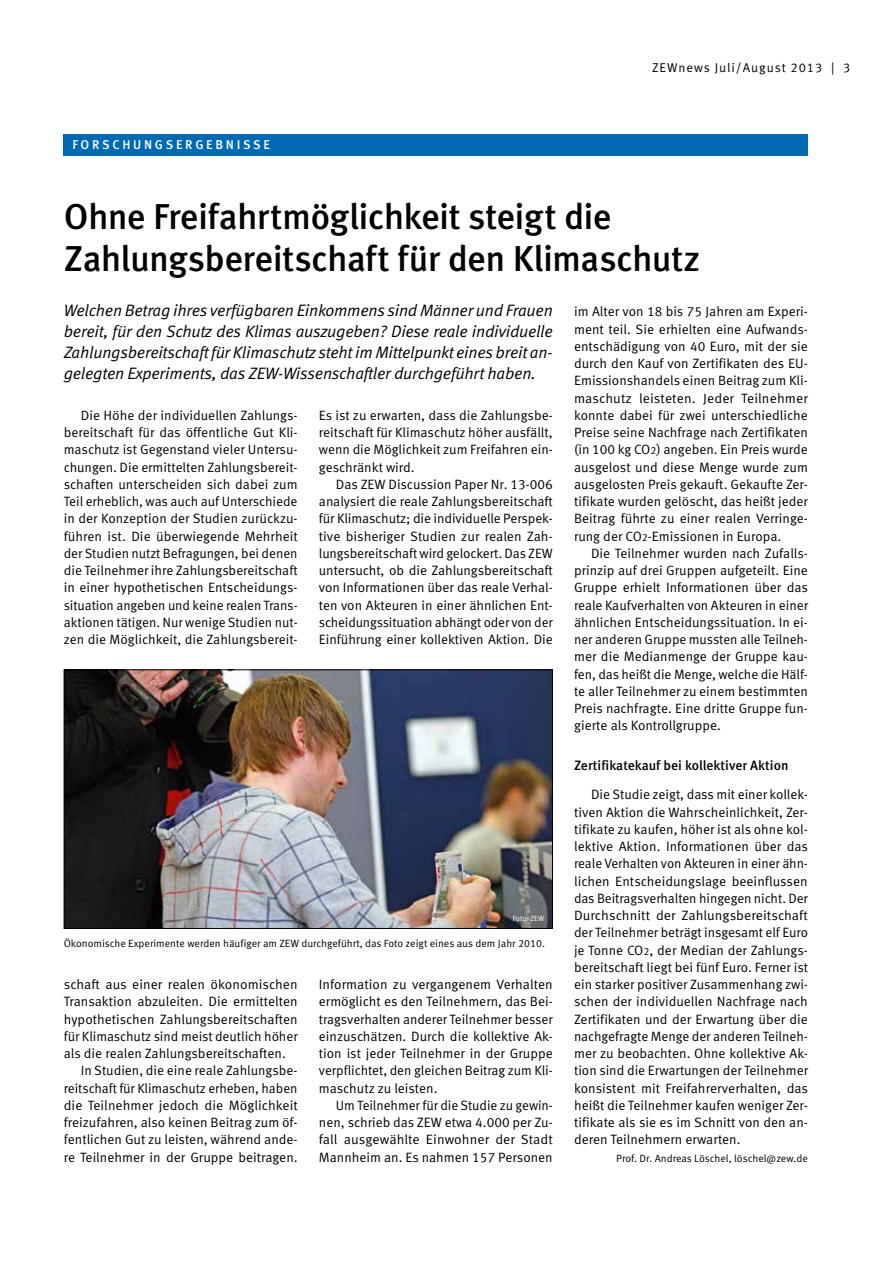
<style>
.page{position:relative;width:893px;height:1263px;background:#fff}
.page>*{position:absolute;margin:0;border:0;box-sizing:border-box;transform-origin:0 0}
.t1{font:500 36px/42px "Meta Pro";letter-spacing:-.02em;color:#000}
.t2{font:italic 16.5px/21px "Meta Pro";letter-spacing:-.015em;color:#000;text-align:justify}
.t3{font:13.5px/17.2px "Meta Pro";color:#000;text-align:justify}
.t4{font:500 13.5px "Meta Pro";color:#000}
.t5{font:12.75px "Meta Pro";letter-spacing:.075em;color:#000}
.t6{font:500 12.75px "Meta Pro";letter-spacing:.21em;color:#fff}
.t7{font:10.5px "Meta Pro";color:#000}
.t8{font:7.5px "Meta Pro";color:#fff}
.s1{font-size:10.5px}
</style>
<div class="page">
<div style="left:64px;top:134px;width:744px;height:21px;background:#0069b4"></div>
<img style="left:66px;top:671px;width:485px;height:256px">
<div style="left:64px;top:669px;width:489px;height:260px;border:1px solid #000"></div>
<p class="t6" style="left:72px;top:137px;width:199px">Forschungsergebnisse</p>
<p class="t5" style="left:652px;top:60px;width:200px">ZEWnews Juli/August 2013 | 3</p>
<h1 class="t1" style="left:64px;top:197px;width:638px">Ohne Freifahrtmöglichkeit steigt die<br>Zahlungsbereitschaft für den Klimaschutz</h1>
<p class="t2" style="left:64px;top:301px;width:491px">Welchen Betrag ihres verfügbaren Einkommens sind Männer und Frauen bereit, für den Schutz des Klimas auszugeben? Diese reale individuelle Zahlungsbereitschaft für Klimaschutz steht im Mittelpunkt eines breit an&shy;gelegten Experiments, das ZEW-Wissenschaftler durchgeführt haben.</p>
<p class="t3" style="left:64px;top:407px;width:236px;text-indent:17px">Die Höhe der individuellen Zahlungs&shy;bereitschaft für das öffentliche Gut Kli&shy;maschutz ist Gegenstand vieler Untersu&shy;chungen. Die ermittelten Zahlungsbereit&shy;schaften unterscheiden sich dabei zum Teil erheblich, was auch auf Unterschiede in der Konzeption der Studien zurückzu&shy;führen ist. Die überwiegende Mehrheit der Studien nutzt Befragungen, bei denen die Teilnehmer ihre Zahlungsbereitschaft in einer hypothetischen Entscheidungs&shy;situation angeben und keine realen Trans&shy;aktionen tätigen. Nur wenige Studien nut&shy;zen die Möglichkeit, die Zahlungsbereit-</p>
<p class="t3" style="left:574px;top:303px;width:235px">im Alter von 18 bis 75 Jahren am Experi&shy;ment teil. Sie erhielten eine Aufwands&shy;entschädigung von 40 Euro, mit der sie durch den Kauf von Zertifikaten des EU-Emissionshandels einen Beitrag zum Kli&shy;maschutz leisteten. Jeder Teilnehmer konnte dabei für zwei unterschiedliche Preise seine Nachfrage nach Zertifikaten (in 100 kg CO<span class="s1">2</span>) angeben. Ein Preis wurde ausgelost und diese Menge wurde zum ausgelosten Preis gekauft. Gekaufte Zer&shy;tifikate wurden gelöscht, das heißt jeder Beitrag führte zu einer realen Verringe&shy;rung der CO<span class="s1">2</span>-Emissionen in Europa.</p>
<p class="t3" style="left:574px;top:545px;width:235px;text-indent:17px">Die Teilnehmer wurden nach Zufalls&shy;prinzip auf drei Gruppen aufgeteilt. Eine Gruppe erhielt Informationen über das reale Kaufverhalten von Akteuren in einer ähnlichen Entscheidungssituation. In ei&shy;ner anderen Gruppe mussten alle Teilneh&shy;mer die Medianmenge der Gruppe kau&shy;fen, das heißt die Menge, welche die Hälf&shy;te aller Teilnehmer zu einem bestimmten Preis nachfragte. Eine dritte Gruppe fun&shy;gierte als Kontrollgruppe.</p>
<p class="t4" style="left:574px;top:756px;width:216px">Zertifikatekauf bei kollektiver Aktion</p>
<p class="t3" style="left:574px;top:786px;width:236px;text-indent:17px">Die Studie zeigt, dass mit einer kollek&shy;tiven Aktion die Wahrscheinlichkeit, Zer&shy;tifikate zu kaufen, höher ist als ohne kol&shy;lektive Aktion. Informationen über das reale Verhalten von Akteuren in einer ähn&shy;lichen Entscheidungslage beeinflussen das Beitragsverhalten hingegen nicht. Der Durchschnitt der Zahlungsbereitschaft der Teilnehmer beträgt insgesamt elf Euro je Tonne CO<span class="s1">2</span>, der Median der Zahlungs&shy;bereitschaft liegt bei fünf Euro. Ferner ist ein starker positiver Zusammenhang zwi&shy;schen der individuellen Nachfrage nach Zertifikaten und der Erwartung über die nachgefragte Menge der anderen Teilneh&shy;mer zu beobachten. Ohne kollektive Ak&shy;tion sind die Erwartungen der Teilnehmer konsistent mit Freifahrerverhalten, das heißt die Teilnehmer kaufen weniger Zer&shy;tifikate als sie es im Schnitt von den an&shy;deren Teilnehmern erwarten.</p>
<p class="t7" style="left:616px;top:1152px;width:193px">Prof. Dr. Andreas Löschel, löschel@zew.de</p>
<p class="t3" style="left:319px;top:407px;width:235px">Es ist zu erwarten, dass die Zahlungsbe&shy;reitschaft für Klimaschutz höher ausfällt, wenn die Möglichkeit zum Freifahren ein&shy;geschränkt wird.</p>
<p class="t3" style="left:319px;top:476px;width:236px;text-indent:17px">Das ZEW Discussion Paper Nr. 13-006 analysiert die reale Zahlungsbereitschaft für Klimaschutz; die individuelle Perspek&shy;tive bisheriger Studien zur realen Zah&shy;lungsbereitschaft wird gelockert. Das ZEW untersucht, ob die Zahlungsbereitschaft von Informationen über das reale Verhal&shy;ten von Akteuren in einer ähnlichen Ent&shy;scheidungssituation abhängt oder von der Einführung einer kollektiven Aktion. Die</p>
<p class="t8" style="left:513px;top:914px;width:33px">Foto: ZEW</p>
<p class="t7" style="left:64px;top:937px;width:483px">Ökonomische Experimente werden häufiger am ZEW durchgeführt, das Foto zeigt eines aus dem Jahr 2010.</p>
<p class="t3" style="left:64px;top:976px;width:235px">schaft aus einer realen ökonomischen</p>
<p class="t3" style="left:64px;top:993px;width:235px">Transaktion abzuleiten. Die ermittelten</p>
<p class="t3" style="left:64px;top:1011px;width:235px">hypothetischen Zahlungsbereitschaften</p>
<p class="t3" style="left:64px;top:1028px;width:235px">für Klimaschutz sind meist deutlich höher</p>
<p class="t3" style="left:64px;top:1045px;width:224px">als die realen Zahlungsbereitschaften.</p>
<p class="t3" style="left:81px;top:1062px;width:218px">In Studien, die eine reale Zahlungsbe-</p>
<p class="t3" style="left:64px;top:1080px;width:235px">reitschaft für Klimaschutz erheben, haben</p>
<p class="t3" style="left:64px;top:1097px;width:236px">die Teilnehmer jedoch die Möglichkeit</p>
<p class="t3" style="left:64px;top:1114px;width:235px">freizufahren, also keinen Beitrag zum öf-</p>
<p class="t3" style="left:64px;top:1131px;width:235px">fentlichen Gut zu leisten, während ande-</p>
<p class="t3" style="left:64px;top:1149px;width:235px">re Teilnehmer in der Gruppe beitragen.</p>
<p class="t3" style="left:319px;top:976px;width:235px">Information zu vergangenem Verhalten ermöglicht es den Teilnehmern, das Bei&shy;tragsverhalten anderer Teilnehmer besser einzuschätzen. Durch die kollektive Ak&shy;tion ist jeder Teilnehmer in der Gruppe verpflichtet, den gleichen Beitrag zum Kli&shy;maschutz zu leisten.</p>
<p class="t3" style="left:319px;top:1097px;width:236px;text-indent:17px">Um Teilnehmer für die Studie zu gewin&shy;nen, schrieb das ZEW etwa 4.000 per Zu&shy;fall ausgewählte Einwohner der Stadt Mannheim an. Es nahmen 157 Personen</p>
</div>
